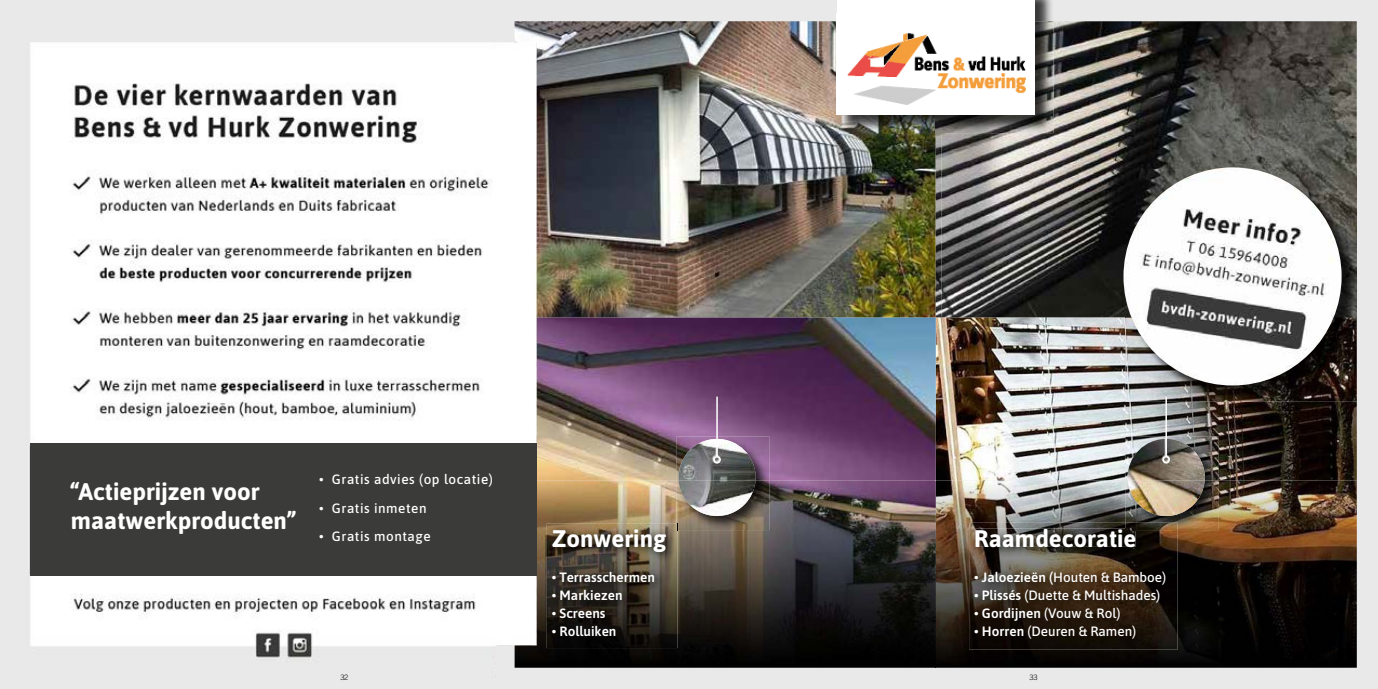
<style>
.page{position:relative;width:1378px;height:689px;background:#fff}
.page>*{position:absolute;margin:0;border:0;box-sizing:border-box;transform-origin:0 0}
.t1{font:700 24px/28.8px "Asap";color:#fff}
.t2{font:500 13.5px "Asap";color:#fff}
.t3{font:600 13.5px "Asap";color:#fff}
.t4{font:500 13.5px "Asap";letter-spacing:.04em;color:#fff}
.t5{font:300 7.5px "Trade Gothic LT Std";color:#000}
.s1{font-weight:600}
.s2{font-weight:500}
</style>
<div class="page">
<div style="left:0;top:0;width:689px;height:689px;background:#e9e9e9"></div>
<img style="left:514px;top:21px;width:175px;height:459px">
<img style="left:537px;top:480px;width:152px;height:188px">
<img style="left:28px;top:42px;width:509px;height:636px">
<img style="left:547px;top:523px;width:130px;height:125px">
<img style="left:676px;top:437px;width:13px;height:93px">
<img style="left:678px;top:451px;width:11px;height:53px">
<div style="left:30px;top:443px;width:507px;height:133px;background:#3b3b39"></div>
<img style="left:689px;top:0;width:689px;height:689px">
<img style="left:941px;top:21px;width:415px;height:297px">
<img style="left:935px;top:133px;width:6px;height:185px">
<img style="left:936px;top:318px;width:420px;height:350px">
<img style="left:1125px;top:169px;width:233px;height:233px">
<img style="left:1123px;top:167px;width:218px;height:218px;border-radius:109px">
<img style="left:1034px;top:0;width:19px;height:21px">
<img style="left:839px;top:114px;width:102px;height:19px">
<img style="left:941px;top:21px;width:112px;height:112px">
<div style="left:837px;top:0;width:197px;height:114px;background:#fff"></div>
<img style="left:847px;top:32px;width:179px;height:73px">
<img style="left:936px;top:480px;width:1px;height:188px">
<img style="left:969px;top:523px;width:208px;height:126px">
<img style="left:976px;top:528px;width:159px;height:19px">
<img style="left:689px;top:439px;width:66px;height:77px">
<img style="left:1125px;top:437px;width:93px;height:93px">
<img style="left:1125px;top:523px;width:52px;height:7px">
<svg style="left:1125px;top:528px;width:10px;height:2px"></svg>
<img style="left:1127px;top:439px;width:77px;height:41px">
<img style="left:1127px;top:480px;width:40px;height:36px">
<hr style="left:716px;top:396px;width:2px;height:61px;background:#fff">
<div style="left:713px;top:456px;width:8px;height:7px;border:2px solid #fff;border-radius:50%"></div>
<hr style="left:1165px;top:396px;width:2px;height:61px;background:#fff">
<div style="left:1162px;top:456px;width:8px;height:7px;border:2px solid #fff;border-radius:50%"></div>
<h1 class="t1" style="left:71px;top:476px;width:226px">“Actieprijzen voor maatwerkproducten”</h1>
<p class="t4" style="left:319px;top:470px;width:175px">• Gratis advies (op locatie)</p>
<p class="t4" style="left:319px;top:498px;width:109px">• Gratis inmeten</p>
<p class="t4" style="left:319px;top:527px;width:113px">• Gratis montage</p>
<h1 class="t1" style="left:552px;top:523px;width:116px">Zonwering</h1>
<p class="t3" style="left:552px;top:567px;width:105px">• Terrasschermen</p>
<p class="t3" style="left:552px;top:585px;width:72px">• Markiezen</p>
<p class="t3" style="left:552px;top:603px;width:55px">• Screens</p>
<p class="t3" style="left:552px;top:621px;width:66px">• Rolluiken</p>
<h1 class="t1" style="left:974px;top:523px;width:164px">Raamdecoratie</h1>
<p class="t2" style="left:974px;top:567px;width:194px"><span class="s1">• Jaloezieën (</span>Houten &amp; Bamboe)</p>
<p class="t2" style="left:974px;top:585px;width:188px"><span class="s1">• Plissés</span> (Duette &amp; Multishades)</p>
<p class="t3" style="left:974px;top:603px;width:148px">• Gordijnen <span class="s2">(Vouw &amp; Rol)</span></p>
<p class="t2" style="left:974px;top:621px;width:164px"><span class="s1">• Horren</span> (Deuren &amp; Ramen)</p>
<p class="t5" style="left:340px;top:672px;width:10px">32</p>
<p class="t5" style="left:1029px;top:672px;width:10px">33</p>
</div>
